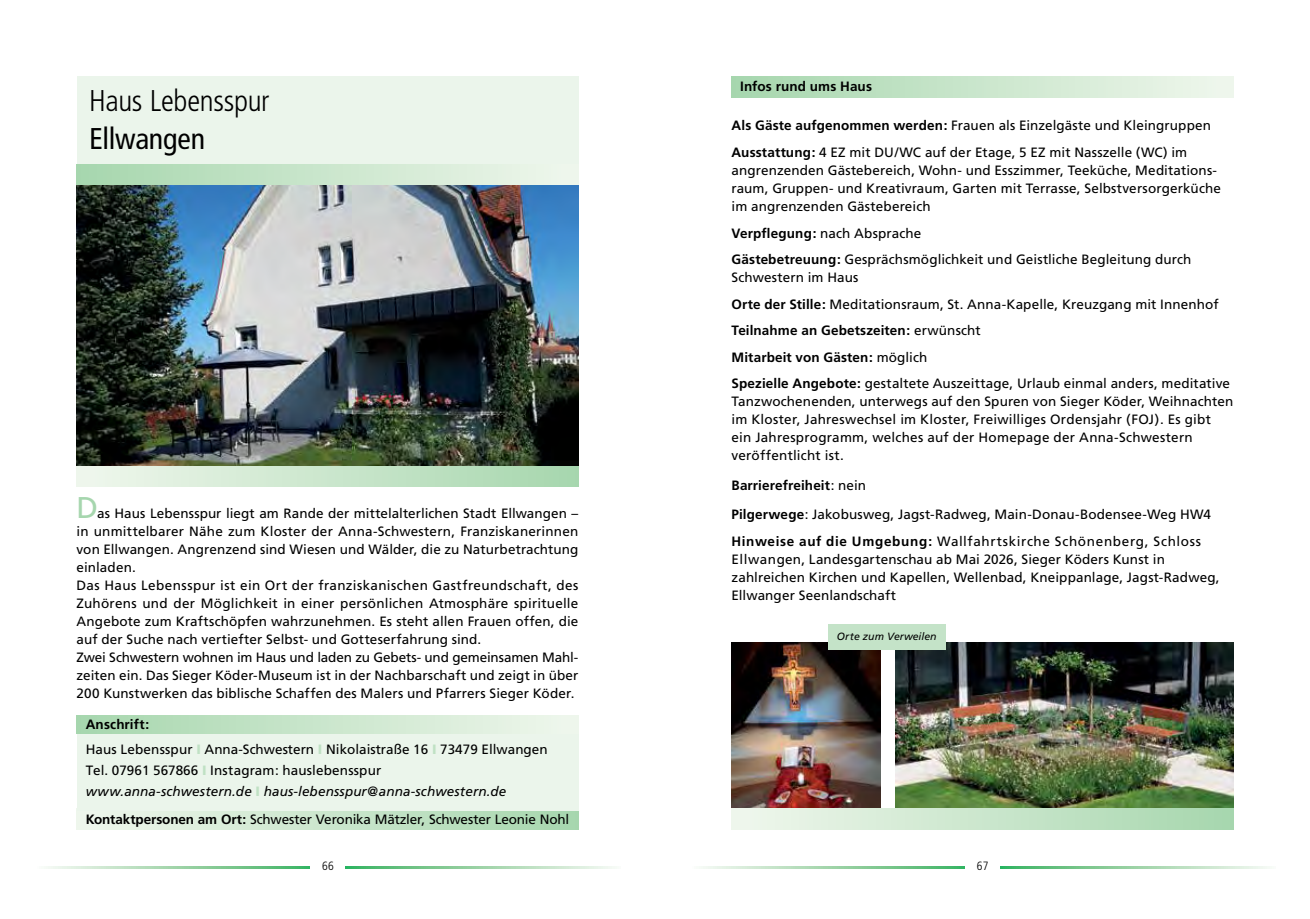
<style>
.page{position:relative;width:1310px;height:919px;background:#fff}
.page>*{position:absolute;margin:0;border:0;box-sizing:border-box;transform-origin:0 0}
.t1{font:300 condensed 30px "Frutiger";letter-spacing:-.01em;color:#000}
.t2{font:condensed 30px "Frutiger";letter-spacing:-.01em;color:#000}
.t3{font:30px "Frutiger";color:#a6d6ae}
.t4{font:13.5px/18px "Frutiger";letter-spacing:.01em;color:#000}
.t5{font:italic 13.5px/21px "Frutiger";letter-spacing:.01em;color:#000}
.t6{font:13.5px "Frutiger";letter-spacing:-.01em;color:#000}
.t7{font:700 13.5px "Frutiger";letter-spacing:.01em;color:#000}
.t8{font:300 condensed 12px "Frutiger";color:#000}
.t9{font:italic 10.5px "Frutiger";color:#000}
.s1{font-weight:700}
.s2{font-weight:900;color:#c0e1c4}
.s3{font-style:normal}
.s4{font-weight:900;font-style:normal;color:#c0e1c4}
</style>
<div class="page">
<div style="left:77px;top:77px;width:501px;height:108px;background:#ebf5eb"></div>
<div style="left:77px;top:164px;width:501px;height:21px;background:linear-gradient(to right,#a6d6ad,#f0f7ed)"></div>
<div style="left:732px;top:77px;width:501px;height:20px;background:linear-gradient(to right,#a6d6ad,#f0f7ed)"></div>
<div style="left:77px;top:716px;width:501px;height:113px;background:#ebf5eb"></div>
<div style="left:77px;top:811px;width:501px;height:18px;background:linear-gradient(to right,#f0f7ed,#a6d6ad)"></div>
<div style="left:77px;top:715px;width:501px;height:18px;background:linear-gradient(to right,#a6d6ad,#f0f7ed)"></div>
<div style="left:77px;top:465px;width:501px;height:21px;background:linear-gradient(to right,#f0f7ed,#a6d6ad)"></div>
<svg style="left:703px;top:866px;width:564px;height:2px"></svg>
<div style="left:965px;top:859px;width:35px;height:37px;background:#fff"></div>
<svg style="left:48px;top:866px;width:564px;height:2px"></svg>
<div style="left:310px;top:859px;width:35px;height:37px;background:#fff"></div>
<img style="left:731px;top:642px;width:149px;height:166px">
<img style="left:896px;top:642px;width:337px;height:166px">
<div style="left:828px;top:623px;width:117px;height:26px;background:#c4e3c8"></div>
<img style="left:77px;top:185px;width:501px;height:280px">
<div style="left:731px;top:808px;width:502px;height:21px;background:linear-gradient(to right,#f0f7ed,#a6d6ae)"></div>
<h1 class="t1" style="left:89px;top:83px;width:182px">Haus Lebensspur</h1>
<h1 class="t2" style="left:89px;top:121px;width:117px">Ellwangen</h1>
<h1 class="t3" style="left:77px;top:490px;width:19px">D</h1>
<p class="t4" style="left:77px;top:504px;width:503px;text-indent:21px">as Haus Lebensspur liegt am Rande der mittelalterlichen Stadt Ellwangen – in unmittelbarer Nähe zum Kloster der Anna-Schwestern, Franziskanerinnen von Ellwangen. Angrenzend sind Wiesen und Wälder, die zu Naturbetrachtung einladen.<br>Das Haus Lebensspur ist ein Ort der franziskanischen Gastfreundschaft, des Zuhörens und der Möglichkeit in einer persönlichen Atmosphäre spirituelle Angebote zum Kraftschöpfen wahrzunehmen. Es steht allen Frauen offen, die auf der Suche nach vertiefter Selbst- und Gotteserfahrung sind.<br>Zwei Schwestern wohnen im Haus und laden zu Gebets- und gemeinsamen Mahl&shy;zeiten ein. Das Sieger Köder-Museum ist in der Nachbarschaft und zeigt in über 200 Kunstwerken das biblische Schaffen des Malers und Pfarrers Sieger Köder.</p>
<p class="t4" style="left:86px;top:711px;width:463px;line-height:25.2px"><span class="s1">Anschrift:<br></span>Haus Lebensspur <span class="s2">I</span> Anna-Schwestern <span class="s2">I</span> Nikolaistraße 16 <span class="s2">I</span> 73479 Ellwangen</p>
<p class="t5" style="left:86px;top:760px;width:422px"><span class="s3">Tel. 07961 567866</span> <span class="s4">I</span> <span class="s3">Instagram: hauslebensspur </span>www.anna-schwestern.de <span class="s4">I</span> haus-lebensspur@anna-schwestern.de</p>
<p class="t6" style="left:86px;top:811px;width:485px"><span class="s1">Kontaktpersonen am Ort:</span> Schwester Veronika Mätzler, Schwester Leonie Nohl</p>
<p class="t7" style="left:740px;top:79px;width:133px">Infos rund ums Haus</p>
<p class="t4" style="left:731px;top:113px;width:481px;line-height:26.5px"><span class="s1">Als Gäste aufgenommen werden:</span> Frauen als Einzelgäste und Kleingruppen<br><span class="s1">Ausstattung:</span> 4 EZ mit DU/WC auf der Etage, 5 EZ mit Nasszelle (WC) im</p>
<p class="t4" style="left:731px;top:161px;width:491px">angrenzenden Gästebereich, Wohn- und Esszimmer, Teeküche, Meditations&shy;raum, Gruppen- und Kreativraum, Garten mit Terrasse, Selbstversorgerküche im angrenzenden Gästebereich</p>
<p class="t4" style="left:731px;top:220px;width:461px;line-height:26.5px"><span class="s1">Verpflegung:</span> nach Absprache<br><span class="s1">Gästebetreuung:</span> Gesprächsmöglichkeit und Geistliche Begleitung durch</p>
<p class="t4" style="left:731px;top:264px;width:500px;line-height:26.5px">Schwestern im Haus<br><span class="s1">Orte der Stille:</span> Meditationsraum, St. Anna-Kapelle, Kreuzgang mit Innenhof <span class="s1">Teilnahme an Gebetszeiten:</span> erwünscht<br><span class="s1">Mitarbeit von Gästen:</span> möglich<br><span class="s1">Spezielle Angebote:</span> gestaltete Auszeittage, Urlaub einmal anders, meditative</p>
<p class="t4" style="left:731px;top:392px;width:503px">Tanzwochenenden, unterwegs auf den Spuren von Sieger Köder, Weihnachten im Kloster, Jahreswechsel im Kloster, Freiwilliges Ordensjahr (FOJ). Es gibt ein Jahresprogramm, welches auf der Homepage der Anna-Schwestern veröffentlicht ist.</p>
<p class="t4" style="left:731px;top:470px;width:481px;line-height:29.5px"><span class="s1">Barrierefreiheit</span>: nein<br><span class="s1">Pilgerwege</span>: Jakobusweg, Jagst-Radweg, Main-Donau-Bodensee-Weg HW4</p>
<p class="t4" style="left:731px;top:532px;width:489px"><span class="s1">Hinweise auf die Umgebung:</span> Wallfahrtskirche Schönenberg, Schloss Ellwangen, Landesgartenschau ab Mai 2026, Sieger Köders Kunst in zahlreichen Kirchen und Kapellen, Wellenbad, Kneippanlage, Jagst-Radweg, Ellwanger Seenlandschaft</p>
<p class="t9" style="left:837px;top:630px;width:101px">Orte zum Verweilen</p>
<p class="t8" style="left:322px;top:858px;width:13px">66</p>
<p class="t8" style="left:977px;top:858px;width:13px">67</p>
</div>
